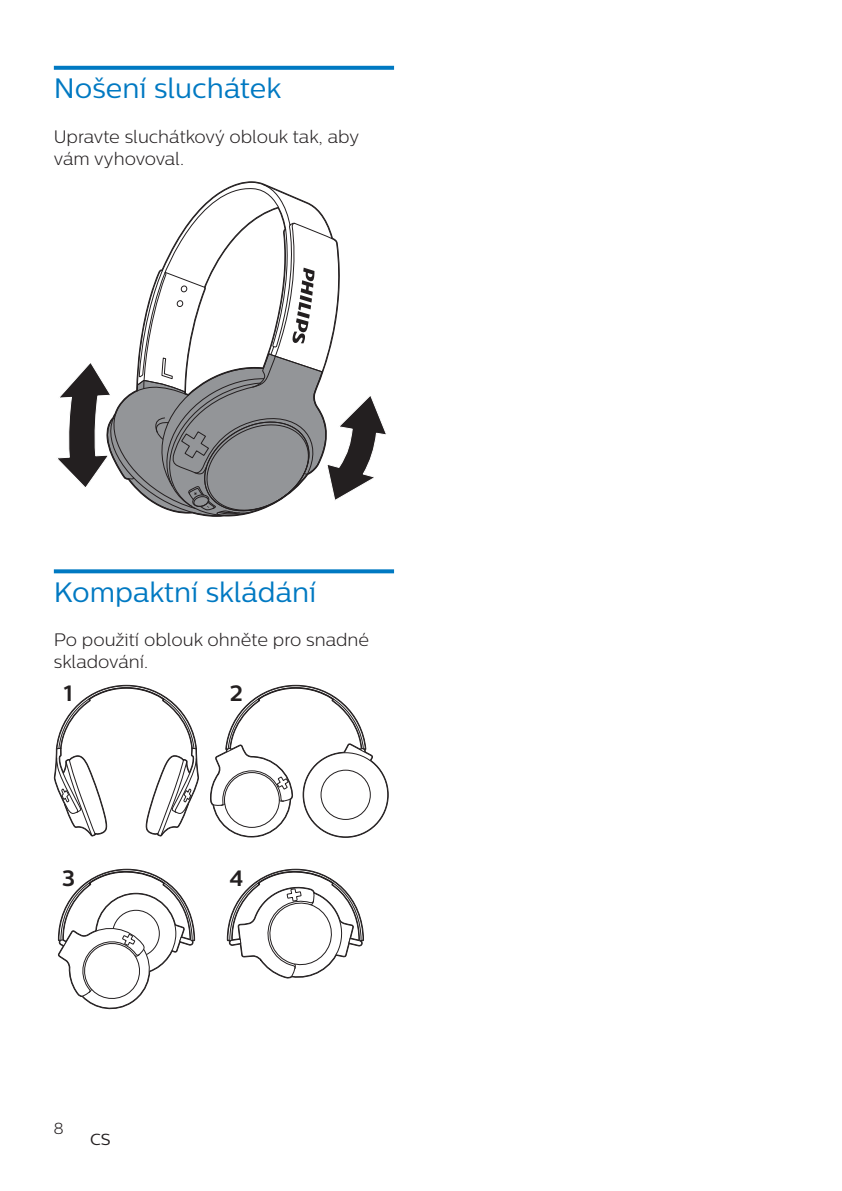
<style>
.page{position:relative;width:842px;height:1191px;background:#fff}
.page>*{position:absolute;margin:0;border:0;box-sizing:border-box;transform-origin:0 0}
.heading2{font:28px "Centrale Sans";color:#0079c2}
.t1{font:700 22.2px "Centrale Sans";color:#231f20}
.Body_Text{font:300 18px/22px "Centrale Sans";color:#231f20}
.language_indication{font:16px "Centrale Sans";color:#231f20}
.t2{font:300 16px "Centrale Sans";color:#231f20}
</style>
<div class="page">
<svg style="left:54px;top:66px;width:340px;height:4px"></svg>
<svg style="left:54px;top:569px;width:340px;height:4px"></svg>
<svg style="left:58px;top:184px;width:328px;height:333px"></svg>
<svg style="left:226px;top:868px;width:138px;height:111px"></svg>
<svg style="left:210px;top:685px;width:165px;height:153px"></svg>
<svg style="left:54px;top:685px;width:145px;height:151px"></svg>
<svg style="left:57px;top:868px;width:139px;height:141px"></svg>
<p class="heading2" style="left:54px;top:72px;width:229px">Nošení sluchátek</p>
<p class="Body_Text" style="left:54px;top:125px;width:307px">Upravte sluchátkový oblouk tak, aby vám vyhovoval.</p>
<p class="heading2" style="left:54px;top:575px;width:264px">Kompaktní skládání</p>
<p class="Body_Text" style="left:54px;top:629px;width:317px">Po použití oblouk ohněte pro snadné skladování.</p>
<p class="t1" style="left:64px;top:679px;width:10px">1</p>
<p class="t1" style="left:230px;top:679px;width:14px">2</p>
<p class="t1" style="left:62px;top:864px;width:15px">3</p>
<p class="t1" style="left:229px;top:864px;width:15px">4</p>
<p class="t2" style="left:54px;top:1119px;width:11px">8</p>
<p class="language_indication" style="left:90px;top:1130px;width:22px">CS</p>
</div>
